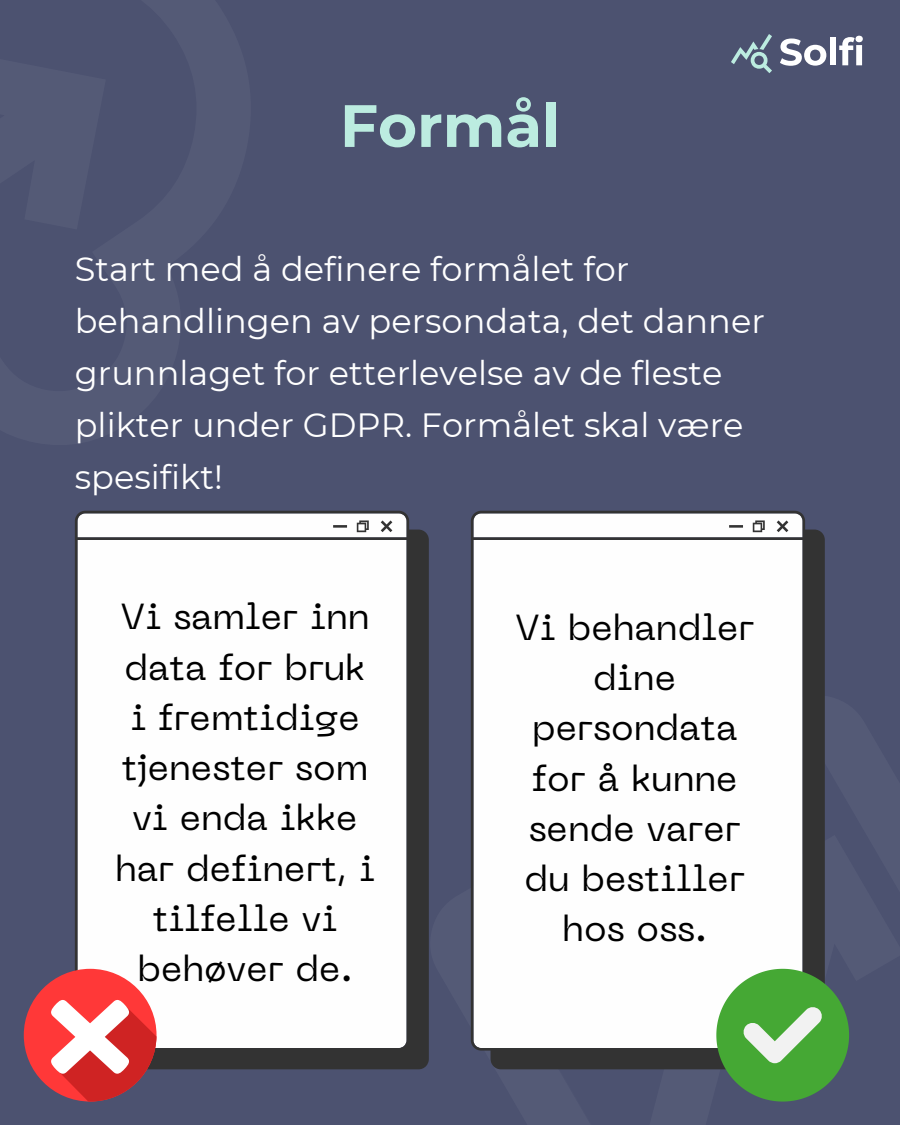
<style>
.page{position:relative;width:900px;height:1125px;background:#4c5270}
.page>*{position:absolute;margin:0;border:0;box-sizing:border-box;transform-origin:0 0}
.t1{font:700 59.6px "Montserrat";color:#bcece0}
.t2{font:36px/50.2px "PP Neue Machina";color:#000;text-align:center}
.t3{font:33.6px/52px "Montserrat";color:#fff}
</style>
<div class="page">
<svg style="left:75px;top:511px;width:354px;height:558px;background:#e7e7e7"></svg>
<svg style="left:471px;top:511px;width:354px;height:558px;background:#e9e9ea"></svg>
<svg style="left:716px;top:969px;width:133px;height:133px;background:#61a55a"></svg>
<div style="left:24px;top:969px;width:133px;height:133px;background:#ff3838;border-radius:50%"></div>
<svg style="left:49px;top:998px;width:108px;height:104px"></svg>
<svg style="left:731px;top:34px;width:41px;height:39px"></svg>
<svg style="left:780px;top:39px;width:46px;height:27px"></svg>
<div style="left:830px;top:37px;width:6px;height:28px;background:#fff"></div>
<svg style="left:839px;top:36px;width:24px;height:29px"></svg>
<p class="t1" style="left:340px;top:89px;width:222px">Formål</p>
<p class="t3" style="left:75px;top:243px;width:691px">Start med å definere formålet for behandlingen av persondata, det danner grunnlaget for etterlevelse av de fleste plikter under GDPR. Formålet skal være spesifikt!</p>
<p class="t2" style="left:115px;top:595px;width:261px">Vi samler inn data for bruk i fremtidige tjenester som vi enda ikke har definert, i tilfelle vi behøver de.</p>
<h1 class="t2" style="left:515px;top:606px;width:241px">Vi behandler dine persondata for å kunne sende varer du bestiller hos oss.</h1>
</div>
